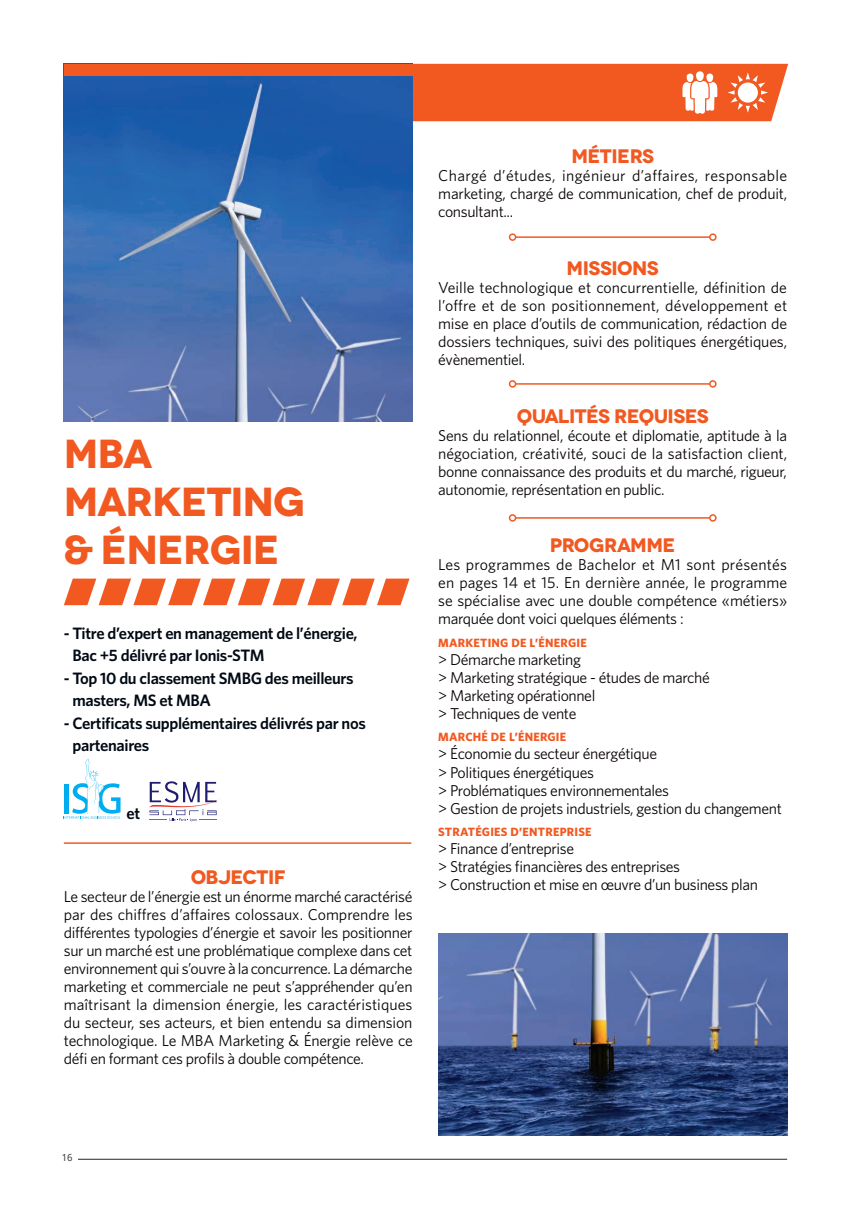
<style>
.page{position:relative;width:851px;height:1221px;background:#fff}
.page>*{position:absolute;margin:0;border:0;box-sizing:border-box;transform-origin:0 0}
.t1{font:700 40.5px/48px "Novecentowide";letter-spacing:-.025em;color:#f15921}
.t2{font:700 19.5px "Novecentowide";letter-spacing:-.025em;color:#f15921}
.t3{font:600 16.5px/22.5px "Whitney HTF";letter-spacing:-.02em;color:#000914}
.t4{font:15.75px/18px "Whitney HTF";letter-spacing:-.025em;color:#080302;text-align:justify}
.t5{font:700 12px "Whitney HTF";letter-spacing:.02em;color:#f15921}
.t6{font:9.75px "Droid Sans";color:#3e3e3f}
</style>
<div class="page">
<svg style="left:412px;top:64px;width:376px;height:57px"></svg>
<hr style="left:69px;top:1158px;width:718px;height:1px;background:#152931">
<div style="left:57px;top:1153px;width:20px;height:11px;background:#fff"></div>
<img style="left:63px;top:64px;width:349px;height:358px">
<img style="left:438px;top:933px;width:349px;height:202px">
<svg style="left:64px;top:578px;width:345px;height:27px"></svg>
<svg style="left:64px;top:759px;width:56px;height:59px"></svg>
<svg style="left:149px;top:781px;width:70px;height:40px"></svg>
<hr style="left:64px;top:842px;width:347px;height:1px;background:#f15921">
<div style="left:64px;top:64px;width:358px;height:11px;background:#f15921"></div>
<hr style="left:515px;top:236px;width:194px;height:2px;background:#f15921">
<div style="left:508px;top:233px;width:8px;height:8px;border:2px solid #f15921;border-radius:50%"></div>
<div style="left:709px;top:233px;width:7px;height:8px;border:2px solid #f15921;border-radius:50%"></div>
<hr style="left:515px;top:383px;width:194px;height:1px;background:#f15921">
<div style="left:508px;top:380px;width:8px;height:7px;border:2px solid #f15921;border-radius:50%"></div>
<div style="left:709px;top:380px;width:7px;height:7px;border:2px solid #f15921;border-radius:50%"></div>
<hr style="left:515px;top:517px;width:194px;height:1px;background:#f15921">
<div style="left:508px;top:514px;width:8px;height:7px;border:2px solid #f15921;border-radius:50%"></div>
<div style="left:709px;top:514px;width:7px;height:7px;border:2px solid #f15921;border-radius:50%"></div>
<h1 class="t1" style="left:64px;top:430px;width:243px">MBA<br>MARKETING &amp; ÉNERGIE</h1>
<p class="t3" style="left:72px;top:621px;width:286px;text-indent:-9px">- Titre d’expert en management de l’énergie,<br>Bac +5 délivré par Ionis-STM</p>
<p class="t3" style="left:72px;top:666px;width:282px;text-indent:-9px">- Top 10 du classement SMBG des meilleurs masters, MS et MBA</p>
<p class="t3" style="left:72px;top:711px;width:295px;text-indent:-9px">- Certificats supplémentaires délivrés par nos partenaires</p>
<p class="t3" style="left:126px;top:801px;width:15px">et</p>
<p class="t2" style="left:191px;top:864px;width:97px">OBJECTIF</p>
<p class="t4" style="left:64px;top:886px;width:350px">Le secteur de l’énergie est un énorme marché caractérisé par des chiffres d’affaires colossaux. Comprendre les différentes typologies d’énergie et savoir les positionner sur un marché est une problématique complexe dans cet environnement qui s’ouvre à la concurrence. La démarche marketing et commerciale ne peut s’appréhender qu’en maîtrisant la dimension énergie, les caractéristiques du secteur, ses acteurs, et bien entendu sa dimension technologique. Le MBA Marketing &amp; Énergie relève ce défi en formant ces profils à double compétence.</p>
<p class="t2" style="left:571px;top:144px;width:84px">MÉTIERS</p>
<p class="t4" style="left:438px;top:166px;width:350px">Chargé d’études, ingénieur d’affaires, responsable marketing, chargé de communication, chef de produit, consultant...</p>
<p class="t2" style="left:566px;top:256px;width:94px">MISSIONS</p>
<p class="t4" style="left:438px;top:278px;width:350px">Veille technologique et concurrentielle, définition de l’offre et de son positionnement, développement et mise en place d’outils de communication, rédaction de dossiers techniques, suivi des politiques énergétiques, évènementiel.</p>
<p class="t2" style="left:516px;top:403px;width:193px">QUALITÉS REQUISES</p>
<p class="t4" style="left:438px;top:426px;width:350px">Sens du relationnel, écoute et diplomatie, aptitude à la négociation, créativité, souci de la satisfaction client, bonne connaissance des produits et du marché, rigueur, autonomie, représentation en public.</p>
<p class="t2" style="left:550px;top:533px;width:127px">PROGRAMME</p>
<p class="t4" style="left:438px;top:555px;width:350px">Les programmes de Bachelor et M1 sont présentés en pages 14 et 15. En dernière année, le programme se spécialise avec une double compétence «métiers» marquée dont voici quelques éléments :</p>
<p class="t5" style="left:438px;top:635px;width:150px">MARKETING DE L’ÉNERGIE</p>
<p class="t4" style="left:438px;top:650px;width:273px;text-align:left">&gt; Démarche marketing<br>&gt; Marketing stratégique - études de marché &gt; Marketing opérationnel<br>&gt; Techniques de vente</p>
<p class="t5" style="left:438px;top:730px;width:129px">MARCHÉ DE L’ÉNERGIE</p>
<p class="t4" style="left:438px;top:744px;width:345px;text-align:left">&gt; Économie du secteur énergétique<br>&gt; Politiques énergétiques<br>&gt; Problématiques environnementales<br>&gt; Gestion de projets industriels, gestion du changement</p>
<p class="t5" style="left:438px;top:824px;width:155px">STRATÉGIES D’ENTREPRISE</p>
<p class="t4" style="left:438px;top:839px;width:321px;text-align:left">&gt; Finance d’entreprise<br>&gt; Stratégies financières des entreprises<br>&gt; Construction et mise en œuvre d’un business plan</p>
<p class="t6" style="left:62px;top:1151px;width:12px">16</p>
</div>
